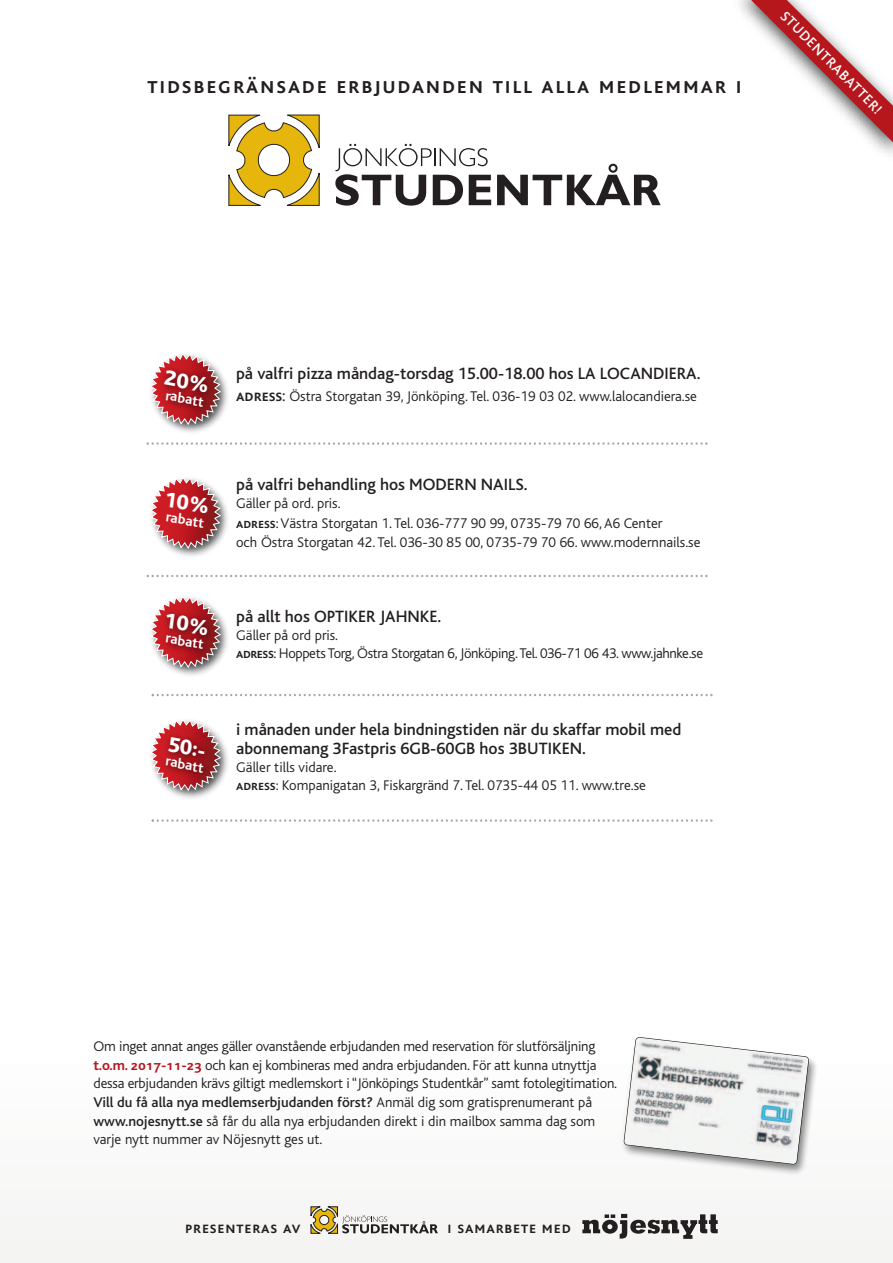
<style>
.page{position:relative;width:893px;height:1263px;background:#fff}
.page>*{position:absolute;margin:0;border:0;box-sizing:border-box;transform-origin:0 0}
.t1{font:500 24.45px "Bliss Caps";letter-spacing:.075em;color:#231f20}
.t2{font:800 22.05px "Bliss";color:#fff}
.t3{font:500 17.1px/18.3px "Bliss";color:#231f20}
.t4{font:500 17.1px "Bliss Caps";letter-spacing:.05em;color:#231f20}
.t5{font:300 14.7px/18.6px "Bliss";letter-spacing:-.015em;color:#231f20}
.t6{font:700 14.7px "Bliss";color:#fff}
.t7{font:500 14.7px "Bliss";color:#fff}
.s1{font-family:"Bliss Caps";font-weight:500;font-size:17.1px}
.s2{font-size:17.1px}
.s3{font-family:"Bliss Caps";font-weight:500}
.s4{font-weight:700;color:#b5171d}
.s5{font-family:"Bliss Caps";font-weight:700;color:#b5171d}
.s6{font-weight:500}
</style>
<div class="page">
<div style="left:0;top:1053px;width:893px;height:210px;background:#f8f8f7"></div>
<svg style="left:335px;top:144px;width:156px;height:62px"></svg>
<svg style="left:497px;top:164px;width:164px;height:41px"></svg>
<svg style="left:228px;top:115px;width:92px;height:91px"></svg>
<svg style="left:311px;top:1206px;width:127px;height:27px"></svg>
<svg style="left:582px;top:1214px;width:136px;height:25px"></svg>
<svg style="left:747px;top:0;width:146px;height:147px"></svg>
<img style="left:723px;top:1059px;width:93px;height:115px">
<svg style="left:623px;top:1037px;width:186px;height:128px"></svg>
<svg style="left:254px;top:442px;width:454px;height:3px"></svg>
<img style="left:146px;top:381px;width:106px;height:64px">
<svg style="left:254px;top:575px;width:454px;height:2px"></svg>
<img style="left:146px;top:505px;width:106px;height:73px">
<svg style="left:254px;top:694px;width:459px;height:2px"></svg>
<img style="left:151px;top:624px;width:101px;height:73px">
<svg style="left:254px;top:819px;width:459px;height:3px"></svg>
<img style="left:151px;top:720px;width:100px;height:102px">
<svg style="left:146px;top:354px;width:79px;height:77px"></svg>
<svg style="left:146px;top:478px;width:79px;height:77px"></svg>
<svg style="left:151px;top:597px;width:74px;height:77px"></svg>
<h1 class="t1" style="left:147px;top:71px;width:596px">tidsbegränsade erbjudanden till alla medlemmar i</h1>
<p class="t7" style="left:786px;top:10px;width:140px;rotate:45deg">STUDENTRABATTER!</p>
<p class="t6" style="left:167px;top:390px;width:40px;rotate:11deg">rabatt</p>
<p class="t6" style="left:167px;top:511px;width:40px;rotate:11deg">rabatt</p>
<p class="t6" style="left:167px;top:633px;width:40px;rotate:11deg">rabatt</p>
<h2 class="t2" style="left:170px;top:736px;width:40px;rotate:11deg">50:-</h2>
<p class="t6" style="left:167px;top:756px;width:40px;rotate:11deg">rabatt</p>
<p class="t3" style="left:236px;top:366px;width:466px">på valfri pizza måndag-torsdag 15.00-18.00 hos LA LOCANDIERA.</p>
<p class="t5" style="left:236px;top:388px;width:462px"><span class="s1">adress</span><span class="s2">:</span> Östra Storgatan 39, Jönköping. Tel. 036-19 03 02. www.lalocandiera.se</p>
<p class="t3" style="left:236px;top:477px;width:293px">på valfri behandling hos MODERN NAILS.</p>
<p class="t5" style="left:236px;top:495px;width:466px;line-height:19.5px">Gäller på ord. pris.<br><span class="s3">adress</span>: Västra Storgatan 1. Tel. 036-777 90 99, 0735-79 70 66, A6 Center<br>och Östra Storgatan 42. Tel. 036-30 85 00, 0735-79 70 66. www.modernnails.se</p>
<p class="t3" style="left:236px;top:609px;width:207px">på allt hos OPTIKER JAHNKE.</p>
<p class="t5" style="left:236px;top:628px;width:468px">Gäller på ord pris.<br><span class="s3">adress</span>: Hoppets Torg, Östra Storgatan 6, Jönköping. Tel. 036-71 06 43. www.jahnke.se</p>
<p class="t3" style="left:236px;top:722px;width:447px">i månaden under hela bindningstiden när du skaffar mobil med abonnemang 3Fastpris 6GB-60GB hos 3BUTIKEN.</p>
<p class="t5" style="left:236px;top:759px;width:411px">Gäller tills vidare.<br><span class="s3">adress</span>: Kompanigatan 3, Fiskargränd 7. Tel. 0735-44 05 11. www.tre.se</p>
<p class="t5" style="left:94px;top:1038px;width:525px">Om inget annat anges gäller ovanstående erbjudanden med reservation för slutförsäljning <span class="s4">t.o.m.</span> <span class="s5">2017-11-23</span> och kan ej kombineras med andra erbjudanden. För att kunna utnyttja dessa erbjudanden krävs giltigt medlemskort i “Jönköpings Studentkår” samt fotolegitimation.<br><span class="s6">Vill du få alla nya medlemserbjudanden först?</span> Anmäl dig som gratisprenumerant på <span class="s6">www.nojesnytt.se</span> så får du alla nya erbjudanden direkt i din mailbox samma dag som varje nytt nummer av Nöjesnytt ges ut.</p>
<p class="t4" style="left:185px;top:1217px;width:117px">presenteras av</p>
<p class="t4" style="left:448px;top:1217px;width:125px">i samarbete med</p>
</div>
